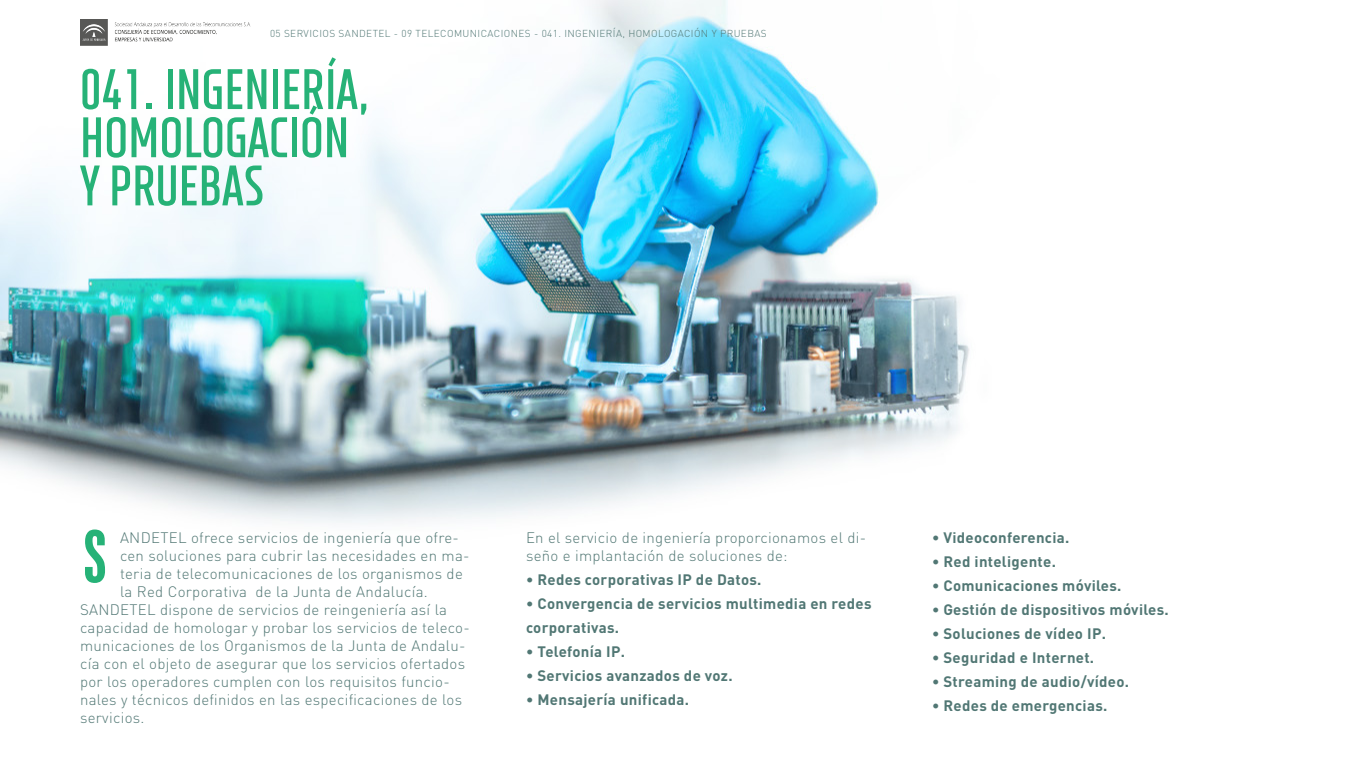
<style>
.page{position:relative;width:1366px;height:768px;background:#fff}
.page>*{position:absolute;margin:0;border:0;box-sizing:border-box;transform-origin:0 0}
.t1{font:condensed 64px "Placard";color:#26b277}
.t2{font:700 condensed 56px "XXII Neue Norm";color:#26b277}
.TEXTO{font:300 15px/18px "DIN Pro";letter-spacing:.02em;color:#517774}
.TEXTO-2{font:700 15px/24px "DIN Pro";letter-spacing:.02em;color:#517774}
.TEXTO-3{font:300 10px "DIN Pro";letter-spacing:.04em;color:#517774}
</style>
<div class="page">
<img style="left:0;top:0;width:969px;height:524px">
<img style="left:80px;top:20px;width:170px;height:26px">
<p class="TEXTO-3" style="left:270px;top:27px;width:498px">05 SERVICIOS SANDETEL - 09 TELECOMUNICACIONES - 041. INGENIERÍA, HOMOLOGACIÓN Y PRUEBAS</p>
<p class="t2" style="left:80px;top:56px;width:291px">041. INGENIERÍA,</p>
<p class="t2" style="left:80px;top:104px;width:271px">HOMOLOGACIÓN</p>
<p class="t2" style="left:80px;top:153px;width:186px">Y PRUEBAS</p>
<p class="t1" style="left:84px;top:517px;width:24px">S</p>
<p class="TEXTO" style="left:120px;top:528px;width:351px">ANDETEL ofrece servicios de ingeniería que ofre&shy;cen soluciones para cubrir las necesidades en ma&shy;teria de telecomunicaciones de los organismos de la Red Corporativa de la Junta de Andalucía.</p>
<p class="TEXTO" style="left:80px;top:600px;width:391px">SANDETEL dispone de servicios de reingeniería así la capacidad de homologar y probar los servicios de teleco&shy;municaciones de los Organismos de la Junta de Andalu&shy;cía con el objeto de asegurar que los servicios ofertados por los operadores cumplen con los requisitos funcio&shy;nales y técnicos definidos en las especificaciones de los servicios.</p>
<p class="TEXTO" style="left:526px;top:528px;width:342px">En el servicio de ingeniería proporcionamos el di&shy;seño e implantación de soluciones de:</p>
<p class="TEXTO-2" style="left:526px;top:567px;width:237px">• Redes corporativas IP de Datos.</p>
<p class="TEXTO-2" style="left:526px;top:591px;width:347px">• Convergencia de servicios multimedia en redes corporativas.</p>
<p class="TEXTO-2" style="left:526px;top:639px;width:101px">• Telefonía IP.</p>
<p class="TEXTO-2" style="left:526px;top:663px;width:208px">• Servicios avanzados de voz.</p>
<p class="TEXTO-2" style="left:526px;top:687px;width:165px">• Mensajería unificada.</p>
<p class="TEXTO-2" style="left:932px;top:525px;width:139px">• Videoconferencia.</p>
<p class="TEXTO-2" style="left:932px;top:549px;width:125px">• Red inteligente.</p>
<p class="TEXTO-2" style="left:932px;top:573px;width:191px">• Comunicaciones móviles.</p>
<p class="TEXTO-2" style="left:932px;top:597px;width:238px">• Gestión de dispositivos móviles.</p>
<p class="TEXTO-2" style="left:932px;top:621px;width:176px">• Soluciones de vídeo IP.</p>
<p class="TEXTO-2" style="left:932px;top:645px;width:164px">• Seguridad e Internet.</p>
<p class="TEXTO-2" style="left:932px;top:669px;width:199px">• Streaming de audio/vídeo.</p>
<p class="TEXTO-2" style="left:932px;top:693px;width:177px">• Redes de emergencias.</p>
</div>
